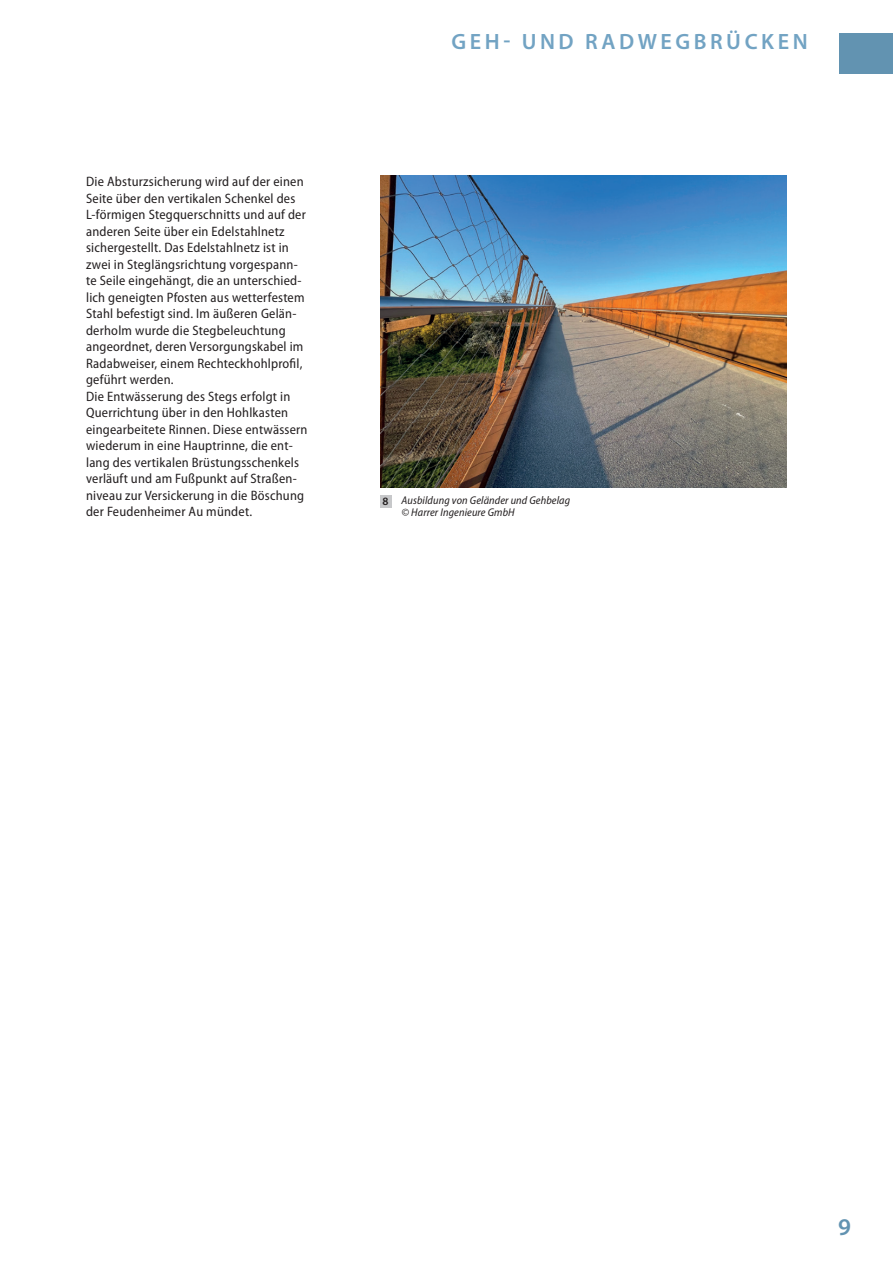
<style>
.page{position:relative;width:893px;height:1263px;background:#fff}
.page>*{position:absolute;margin:0;border:0;box-sizing:border-box;transform-origin:0 0}
.t1{font:600 24px "Myriad Pro";color:#6293b1}
.t2{font:600 22.2px "Myriad Pro";letter-spacing:.16em;color:#72a3c3}
.t3{font:semi-condensed 13.65px/16.5px "Myriad Pro";letter-spacing:.015em;color:#231f20}
.t4{font:italic semi-condensed 11.25px/12px "Myriad Pro";letter-spacing:.01em;color:#231f20}
.s1{font-weight:600;font-style:normal;font-stretch:normal}
</style>
<div class="page">
<div style="left:839px;top:33px;width:54px;height:40px;background:#6293b1"></div>
<div style="left:380px;top:496px;width:12px;height:12px;background:#c7c8ca"></div>
<img style="left:380px;top:175px;width:407px;height:312px">
<p class="t3" style="left:86px;top:173px;width:223px">Die Absturzsicherung wird auf der einen Seite über den vertikalen Schenkel des L-förmigen Stegquerschnitts und auf der anderen Seite über ein Edelstahlnetz sichergestellt. Das Edelstahlnetz ist in zwei in Steglängsrichtung vorgespann&shy;te Seile eingehängt, die an unterschied&shy;lich geneigten Pfosten aus wetterfestem Stahl befestigt sind. Im äußeren Gelän&shy;derholm wurde die Stegbeleuchtung angeordnet, deren Versorgungskabel im Radabweiser, einem Rechteckhohlprofil, geführt werden.<br>Die Entwässerung des Stegs erfolgt in Querrichtung über in den Hohlkasten eingearbeitete Rinnen. Diese entwässern wiederum in eine Hauptrinne, die ent&shy;lang des vertikalen Brüstungsschenkels verläuft und am Fußpunkt auf Straßen&shy;niveau zur Versickerung in die Böschung der Feudenheimer Au mündet.</p>
<h2 class="t2" style="left:452px;top:29px;width:358px">GEH- UND RADWEGBRÜCKEN</h2>
<p class="t4" style="left:401px;top:494px;width:170px;text-indent:-19px"><span class="s1">8</span> Ausbildung von Geländer und Gehbelag © Harrer Ingenieure GmbH</p>
<h1 class="t1" style="left:838px;top:1214px;width:14px">9</h1>
</div>
